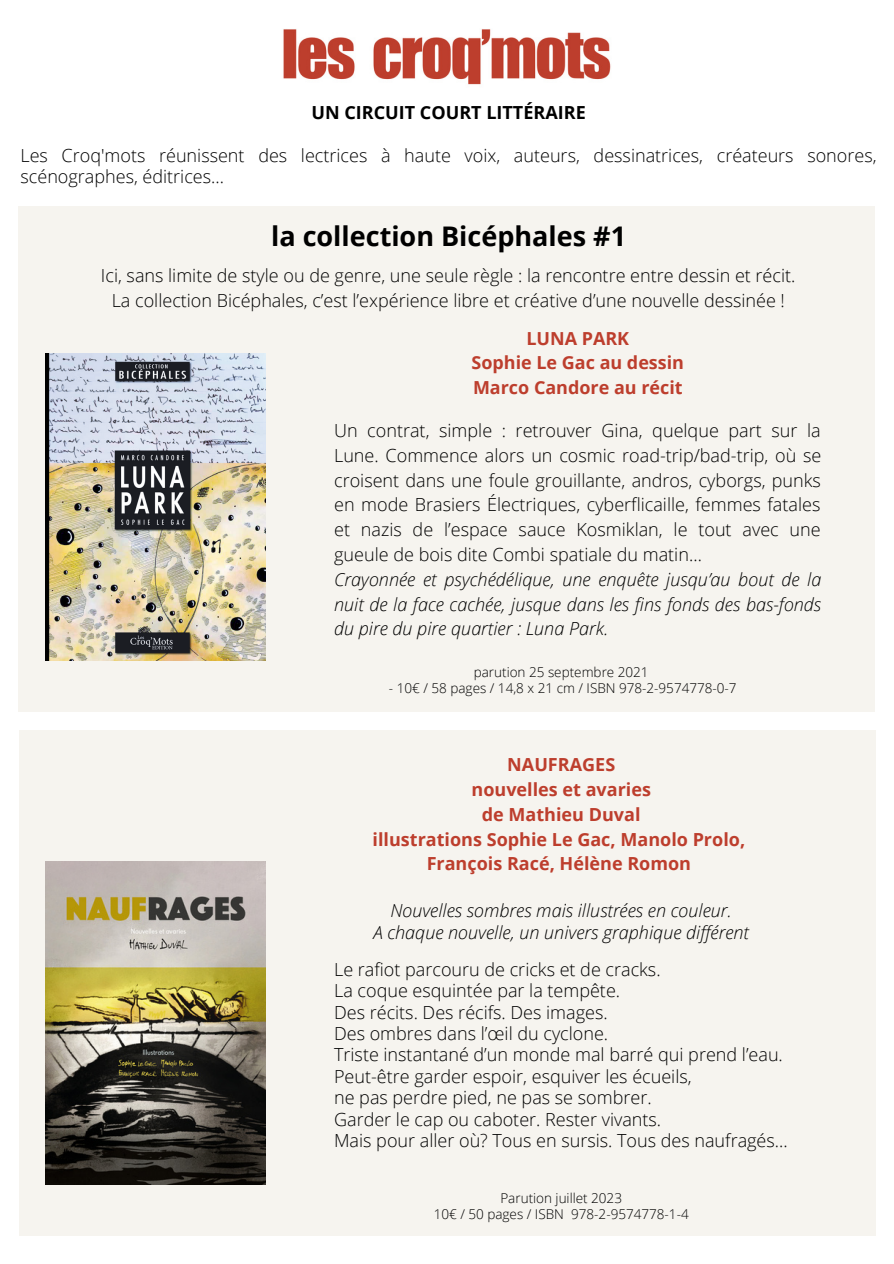
<style>
.page{position:relative;width:894px;height:1264px;background:#fff}
.page>*{position:absolute;margin:0;border:0;box-sizing:border-box;transform-origin:0 0}
.t1{font:700 27px "Open Sans";color:#000}
.t2{font:300 18px/24.8px "Open Sans";color:#000;text-align:justify}
.t3{font:italic 300 18px/24.8px "Open Sans";color:#000;text-align:justify}
.t4{font:700 18px "Open Sans";color:#bd3e2d}
.t5{font:700 18px "Open Sans";color:#000}
.t6{font:300 13.5px "Open Sans";color:#000}
</style>
<div class="page">
<img style="left:283px;top:29px;width:328px;height:56px">
<div style="left:18px;top:207px;width:856px;height:505px;background:#f6f4ef"></div>
<img style="left:46px;top:353px;width:219px;height:307px">
<div style="left:19px;top:730px;width:855px;height:505px;background:#f6f4ef"></div>
<img style="left:46px;top:861px;width:219px;height:323px">
<p class="t5" style="left:311px;top:100px;width:276px">UN CIRCUIT COURT LITTÉRAIRE</p>
<p class="t2" style="left:20px;top:144px;width:857px;line-height:21.5px">Les Croq'mots réunissent des lectrices à haute voix, auteurs, dessinatrices, créateurs sonores, scénographes, éditrices...</p>
<p class="t1" style="left:271px;top:217px;width:356px">la collection Bicéphales #1</p>
<p class="t2" style="left:101px;top:263px;width:695px">Ici, sans limite de style ou de genre, une seule règle : la rencontre entre dessin et récit.</p>
<p class="t2" style="left:112px;top:288px;width:674px">La collection Bicéphales, c’est l’expérience libre et créative d’une nouvelle dessinée !</p>
<p class="t4" style="left:526px;top:325px;width:104px">LUNA PARK</p>
<p class="t4" style="left:471px;top:350px;width:214px">Sophie Le Gac au dessin</p>
<p class="t4" style="left:473px;top:375px;width:211px">Marco Candore au récit</p>
<p class="t2" style="left:334px;top:418px;width:489px">Un contrat, simple : retrouver Gina, quelque part sur la Lune. Commence alors un cosmic road-trip/bad-trip, où se croisent dans une foule grouillante, andros, cyborgs, punks en mode Brasiers Électriques, cyberflicaille, femmes fatales et nazis de l’espace sauce Kosmiklan, le tout avec une gueule de bois dite Combi spatiale du matin…</p>
<p class="t3" style="left:334px;top:566px;width:488px">Crayonnée et psychédélique, une enquête jusqu’au bout de la nuit de la face cachée, jusque dans les fins fonds des bas-fonds du pire du pire quartier : Luna Park.</p>
<p class="t6" style="left:473px;top:663px;width:176px">parution 25 septembre 2021</p>
<p class="t6" style="left:389px;top:678px;width:349px">- 10€ / 58 pages / 14,8 x 21 cm / ISBN 978-2-9574778-0-7</p>
<p class="t4" style="left:507px;top:752px;width:109px">NAUFRAGES</p>
<p class="t4" style="left:471px;top:776px;width:181px">nouvelles et avaries</p>
<p class="t4" style="left:482px;top:801px;width:160px">de Mathieu Duval</p>
<p class="t4" style="left:372px;top:826px;width:374px">illustrations Sophie Le Gac, Manolo Prolo,</p>
<p class="t4" style="left:426px;top:851px;width:266px">François Racé, Hélène Romon</p>
<p class="t3" style="left:390px;top:897px;width:343px">Nouvelles sombres mais illustrées en couleur.</p>
<p class="t3" style="left:373px;top:919px;width:377px">A chaque nouvelle, un univers graphique différent</p>
<p class="t2" style="left:334px;top:956px;width:328px">Le rafiot parcouru de cricks et de cracks.</p>
<p class="t2" style="left:334px;top:977px;width:287px">La coque esquintée par la tempête.</p>
<p class="t2" style="left:334px;top:999px;width:275px">Des récits. Des récifs. Des images.</p>
<p class="t2" style="left:334px;top:1020px;width:275px">Des ombres dans l’œil du cyclone.</p>
<p class="t2" style="left:334px;top:1042px;width:450px">Triste instantané d’un monde mal barré qui prend l’eau.</p>
<p class="t2" style="left:334px;top:1063px;width:359px">Peut-être garder espoir, esquiver les écueils,</p>
<p class="t2" style="left:334px;top:1084px;width:319px">ne pas perdre pied, ne pas se sombrer.</p>
<p class="t2" style="left:334px;top:1106px;width:328px">Garder le cap ou caboter. Rester vivants.</p>
<p class="t2" style="left:334px;top:1127px;width:455px">Mais pour aller où? Tous en sursis. Tous des naufragés...</p>
<p class="t6" style="left:500px;top:1188px;width:123px">Parution juillet 2023</p>
<p class="t6" style="left:433px;top:1204px;width:256px">10€ / 50 pages / ISBN 978-2-9574778-1-4</p>
</div>
